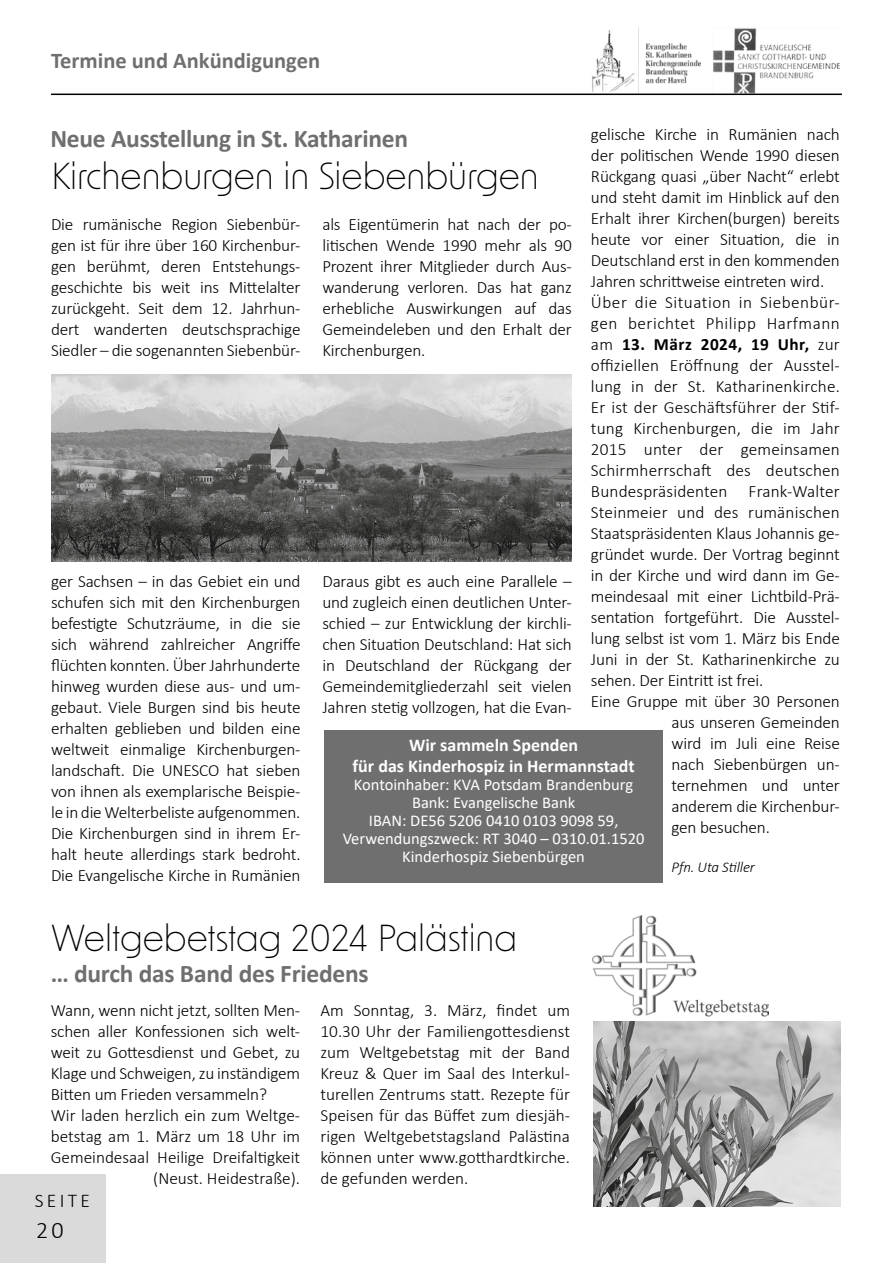
<style>
.page{position:relative;width:893px;height:1263px;background:#fff}
.page>*{position:absolute;margin:0;border:0;box-sizing:border-box;transform-origin:0 0}
.t1{font:300 36px "New Order";color:#000}
.t2{font:700 25.5px "Calibri";letter-spacing:-.01em;color:#706f6f}
.t3{font:300 24px "Calibri";color:#000}
.t4{font:700 22.5px "Calibri";color:#706f6f}
.t5{font:300 19.5px "Calibri";letter-spacing:.17em;color:#000}
.t6{font:700 18px/21px "Calibri";color:#fff;text-align:center}
.t7{font:300 17.25px/21px "Calibri";letter-spacing:-.01em;color:#000;text-align:justify}
.t8{font:300 17.25px "Calibri";letter-spacing:.01em;color:#000}
.t9{font:300 17.25px "Calibri";letter-spacing:.03em;color:#000}
.t10{font:700 17.25px "Calibri";letter-spacing:.03em;color:#000}
.t11{font:16.5px/18px "Calibri";color:#fff;text-align:center}
.t12{font:italic 300 15px "Calibri";letter-spacing:-.01em;color:#000}
.s1{font-weight:300}
</style>
<div class="page">
<div style="left:0;top:1174px;width:106px;height:89px;background:#dadada"></div>
<img style="left:594px;top:1021px;width:247px;height:185px">
<img style="left:51px;top:374px;width:521px;height:188px">
<img style="left:592px;top:915px;width:176px;height:102px">
<div style="left:324px;top:730px;width:339px;height:152px;background:#706f6f"></div>
<img style="left:592px;top:27px;width:248px;height:66px">
<hr style="left:51px;top:94px;width:791px;height:1px;background:#000">
<h3 class="t4" style="left:51px;top:45px;width:271px">Termine und Ankündigungen</h3>
<p class="t7" style="left:591px;top:124px;width:250px">gelische Kirche in Rumänien nach</p>
<p class="t7" style="left:591px;top:145px;width:250px">der politischen Wende 1990 diesen</p>
<p class="t7" style="left:591px;top:166px;width:250px">Rückgang quasi „über Nacht“ erlebt</p>
<p class="t7" style="left:591px;top:187px;width:250px">und steht damit im Hinblick auf den</p>
<p class="t7" style="left:591px;top:208px;width:250px">Erhalt ihrer Kirchen(burgen) bereits</p>
<p class="t7" style="left:591px;top:229px;width:250px">heute vor einer Situation, die in</p>
<p class="t7" style="left:591px;top:250px;width:250px">Deutschland erst in den kommenden</p>
<p class="t7" style="left:591px;top:271px;width:235px">Jahren schrittweise eintreten wird.</p>
<p class="t9" style="left:591px;top:292px;width:250px">Über die Situation in Siebenbür-</p>
<p class="t9" style="left:591px;top:313px;width:250px">gen berichtet Philipp Harfmann</p>
<p class="t10" style="left:591px;top:332px;width:250px"><span class="s1">am</span> 13. März 2024, 19 Uhr, <span class="s1">zur</span></p>
<p class="t8" style="left:591px;top:355px;width:250px">offiziellen Eröffnung der Ausstel-</p>
<p class="t8" style="left:591px;top:376px;width:250px">lung in der St. Katharinenkirche.</p>
<p class="t8" style="left:591px;top:397px;width:250px">Er ist der Geschäftsführer der Stif-</p>
<p class="t8" style="left:591px;top:418px;width:250px">tung Kirchenburgen, die im Jahr</p>
<p class="t8" style="left:591px;top:439px;width:250px">2015 unter der gemeinsamen</p>
<p class="t8" style="left:591px;top:460px;width:250px">Schirmherrschaft des deutschen</p>
<p class="t8" style="left:591px;top:481px;width:250px">Bundespräsidenten Frank-Walter</p>
<p class="t8" style="left:591px;top:502px;width:250px">Steinmeier und des rumänischen</p>
<p class="t7" style="left:591px;top:523px;width:250px">Staatspräsidenten Klaus Johannis ge-</p>
<p class="t7" style="left:591px;top:544px;width:250px">gründet wurde. Der Vortrag beginnt</p>
<p class="t7" style="left:591px;top:565px;width:250px">in der Kirche und wird dann im Ge-</p>
<p class="t7" style="left:591px;top:586px;width:250px">meindesaal mit einer Lichtbild-Prä-</p>
<p class="t7" style="left:591px;top:607px;width:250px">sentation fortgeführt. Die Ausstel-</p>
<p class="t7" style="left:591px;top:628px;width:250px">lung selbst ist vom 1. März bis Ende</p>
<p class="t7" style="left:591px;top:649px;width:250px">Juni in der St. Katharinenkirche zu</p>
<p class="t7" style="left:591px;top:670px;width:174px">sehen. Der Eintritt ist frei.</p>
<p class="t7" style="left:591px;top:691px;width:250px">Eine Gruppe mit über 30 Personen</p>
<p class="t7" style="left:671px;top:712px;width:170px">aus unseren Gemeinden</p>
<p class="t7" style="left:671px;top:733px;width:170px">wird im Juli eine Reise</p>
<p class="t7" style="left:671px;top:754px;width:170px">nach Siebenbürgen un-</p>
<p class="t7" style="left:671px;top:775px;width:170px">ternehmen und unter</p>
<p class="t7" style="left:671px;top:796px;width:170px">anderem die Kirchenbur-</p>
<p class="t7" style="left:671px;top:817px;width:100px">gen besuchen.</p>
<p class="t12" style="left:671px;top:858px;width:85px">Pfn. Uta Stiller</p>
<h2 class="t2" style="left:50px;top:120px;width:359px">Neue Ausstellung in St. Katharinen</h2>
<h1 class="t1" style="left:51px;top:153px;width:489px">Kirchenburgen in Siebenbürgen</h1>
<p class="t7" style="left:322px;top:214px;width:251px">als Eigentümerin hat nach der po&shy;litischen Wende 1990 mehr als 90<br>Prozent ihrer Mitglieder durch Aus&shy;wanderung verloren. Das hat ganz erhebliche Auswirkungen auf das Gemeindeleben und den Erhalt der Kirchenburgen.</p>
<p class="t7" style="left:51px;top:214px;width:251px">Die rumänische Region Siebenbür&shy;gen ist für ihre über 160 Kirchenbur&shy;gen berühmt, deren Entstehungs&shy;geschichte bis weit ins Mittelalter zurückgeht. Seit dem 12. Jahrhun&shy;dert wanderten deutschsprachige Siedler – die sogenannten Siebenbür-</p>
<p class="t7" style="left:322px;top:571px;width:251px">Daraus gibt es auch eine Parallele – und zugleich einen deutlichen Unter&shy;schied – zur Entwicklung der kirchli&shy;chen Situation Deutschland: Hat sich in Deutschland der Rückgang der Gemeindemitgliederzahl seit vielen Jahren stetig vollzogen, hat die Evan-</p>
<p class="t7" style="left:51px;top:571px;width:251px">ger Sachsen – in das Gebiet ein und schufen sich mit den Kirchenburgen befestigte Schutzräume, in die sie sich während zahlreicher Angriffe flüchten konnten. Über Jahrhunderte hinweg wurden diese aus- und um&shy;gebaut. Viele Burgen sind bis heute erhalten geblieben und bilden eine weltweit einmalige Kirchenburgen&shy;landschaft. Die UNESCO hat sieben von ihnen als exemplarische Beispie&shy;le in die Welterbeliste aufgenommen.<br>Die Kirchenburgen sind in ihrem Er&shy;halt heute allerdings stark bedroht.<br>Die Evangelische Kirche in Rumänien</p>
<p class="t6" style="left:353px;top:734px;width:284px">Wir sammeln Spenden<br>für das Kinderhospiz in Hermannstadt</p>
<p class="t11" style="left:343px;top:775px;width:303px">Kontoinhaber: KVA Potsdam Brandenburg Bank: Evangelische Bank<br>IBAN: DE56 5206 0410 0103 9098 59, Verwendungszweck: RT 3040 – 0310.01.1520<br>Kinderhospiz Siebenbürgen</p>
<h1 class="t1" style="left:51px;top:914px;width:468px">Weltgebetstag 2024 Palästina</h1>
<h2 class="t2" style="left:51px;top:955px;width:319px">… durch das Band des Friedens</h2>
<p class="t7" style="left:321px;top:1000px;width:251px">Am Sonntag, 3. März, findet um 10.30 Uhr der Familiengottesdienst zum Weltgebetstag mit der Band Kreuz &amp; Quer im Saal des Interkul&shy;turellen Zentrums statt. Rezepte für Speisen für das Büffet zum diesjäh&shy;rigen Weltgebetstagsland Palästina können unter www.gotthardtkirche. de gefunden werden.</p>
<p class="t7" style="left:51px;top:1000px;width:251px">Wann, wenn nicht jetzt, sollten Men-</p>
<p class="t7" style="left:51px;top:1021px;width:251px">schen aller Konfessionen sich welt-</p>
<p class="t7" style="left:51px;top:1042px;width:251px">weit zu Gottesdienst und Gebet, zu</p>
<p class="t7" style="left:51px;top:1063px;width:251px">Klage und Schweigen, zu inständigem</p>
<p class="t7" style="left:51px;top:1084px;width:218px">Bitten um Frieden versammeln?</p>
<p class="t7" style="left:51px;top:1105px;width:251px">Wir laden herzlich ein zum Weltge-</p>
<p class="t7" style="left:51px;top:1126px;width:251px">betstag am 1. März um 18 Uhr im</p>
<p class="t7" style="left:51px;top:1147px;width:251px">Gemeindesaal Heilige Dreifaltigkeit</p>
<p class="t7" style="left:153px;top:1168px;width:148px">(Neust. Heidestraße).</p>
<p class="t5" style="left:35px;top:1189px;width:57px">SEITE</p>
<h3 class="t3" style="left:36px;top:1215px;width:29px">20</h3>
</div>
